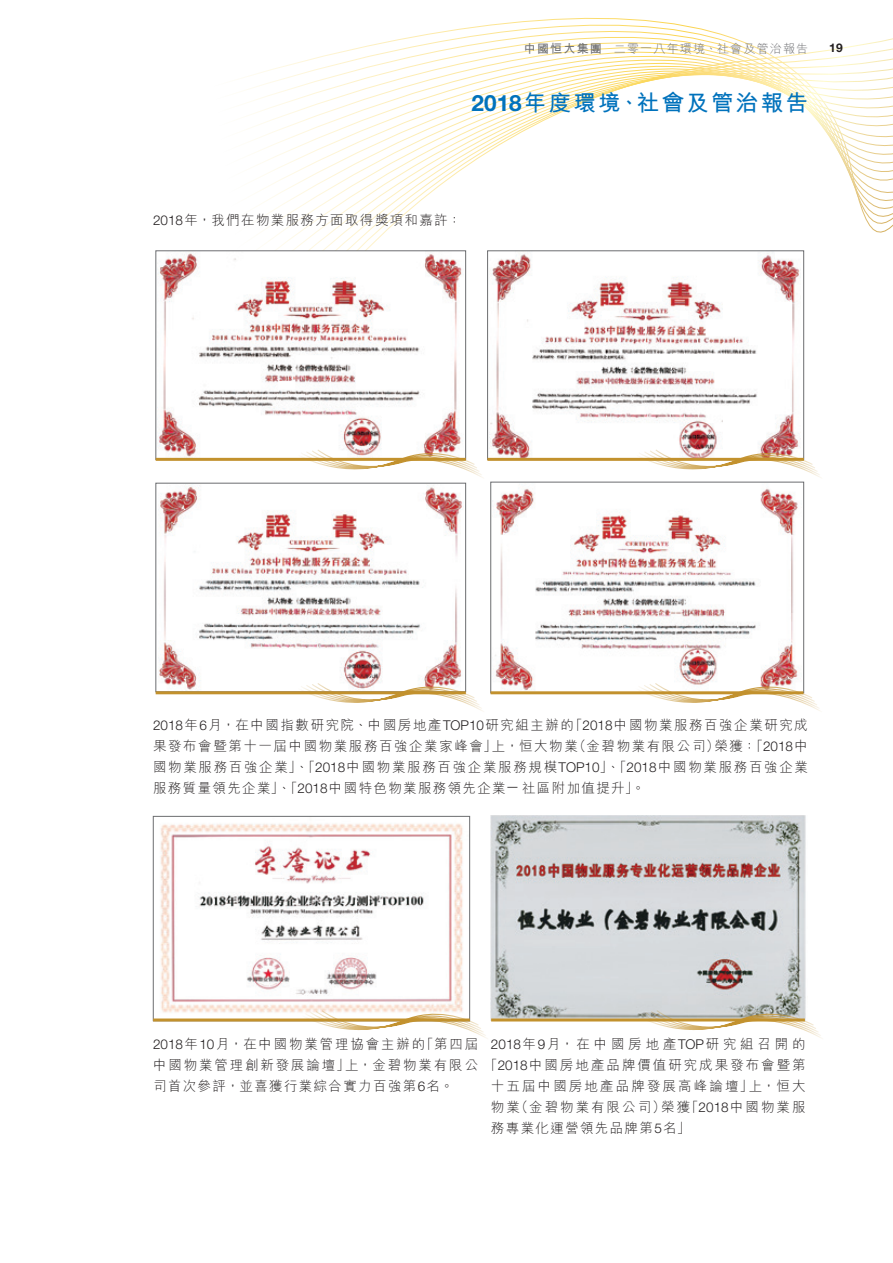
<style>
.page{position:relative;width:893px;height:1263px;background:#fff}
.page>*{position:absolute;margin:0;border:0;box-sizing:border-box;transform-origin:0 0}
.t1{font:700 22.5px "M Hei HK";letter-spacing:.1em;color:#0072bc}
.t2{font:300 13.5px/21px "M Hei HK";letter-spacing:.135em;color:#231f20;text-align:justify}
.t3{font:300 13.5px "M Hei HK";letter-spacing:.1em;color:#231f20}
.t4{font:300 13.5px "M Hei HK";letter-spacing:.28em;color:#231f20}
.t5{font:300 12px "M Hei HK";letter-spacing:.1em;color:#6c6d70}
.t6{font:700 12px "Helvetica Neue LT Std";color:#231f20}
.s1{font-weight:700}
.s2{font-family:"Helvetica Neue LT Std"}
</style>
<div class="page">
<svg style="left:155px;top:17px;width:738px;height:338px"></svg>
<img style="left:160px;top:823px;width:303px;height:190px">
<div style="left:153px;top:816px;width:317px;height:205px;border:1px solid #6c6d70"></div>
<img style="left:491px;top:816px;width:315px;height:202px">
<hr style="left:491px;top:1018px;width:314px;height:3px;background:#c2912d">
<svg style="left:633px;top:1007px;width:188px;height:31px"></svg>
<hr style="left:153px;top:1018px;width:317px;height:3px;background:#c2912d">
<svg style="left:298px;top:1007px;width:188px;height:31px"></svg>
<img style="left:158px;top:253px;width:306px;height:205px">
<img style="left:490px;top:253px;width:312px;height:205px">
<div style="left:487px;top:251px;width:317px;height:209px;border:1px solid #6c6d70"></div>
<img style="left:158px;top:485px;width:305px;height:205px">
<div style="left:156px;top:483px;width:310px;height:209px;border:1px solid #6c6d70"></div>
<img style="left:495px;top:488px;width:304px;height:203px">
<div style="left:491px;top:482px;width:313px;height:211px;border:1px solid #6c6d70"></div>
<hr style="left:491px;top:691px;width:312px;height:3px;background:#c2912d">
<svg style="left:632px;top:680px;width:188px;height:31px"></svg>
<hr style="left:156px;top:691px;width:310px;height:3px;background:#c2912d">
<svg style="left:294px;top:680px;width:188px;height:31px"></svg>
<hr style="left:156px;top:458px;width:310px;height:3px;background:#c2912d">
<svg style="left:294px;top:446px;width:189px;height:32px"></svg>
<hr style="left:487px;top:458px;width:317px;height:3px;background:#c2912d">
<svg style="left:632px;top:446px;width:189px;height:32px"></svg>
<p class="t5" style="left:524px;top:43px;width:286px"><span class="s1">中國恒大集團</span> 二零一八年環境、社會及管治報告</p>
<p class="t6" style="left:829px;top:41px;width:15px">19</p>
<h1 class="t1" style="left:472px;top:87px;width:338px"><span class="s2">2018</span>年度環境、社會及管治報告</h1>
<p class="t3" style="left:153px;top:213px;width:310px"><span class="s2">2018</span>年，我們在物業服務方面取得獎項和嘉許：</p>
<p class="t2" style="left:153px;top:715px;width:656px"><span class="s2">2018</span>年<span class="s2">6</span>月，在中國指數研究院、中國房地產<span class="s2">TOP10</span>研究組主辦的「<span class="s2">2018</span>中國物業服務百強企業研究成果發布會暨第十一屆中國物業服務百強企業家峰會」上，恒大物業（金碧物業有限公司）榮獲：「<span class="s2">2018</span>中國物業服務百強企業」、「<span class="s2">2018</span>中國物業服務百強企業服務規模<span class="s2">TOP10</span>」、「<span class="s2">2018</span>中國物業服務百強企業服務質量領先企業」、「<span class="s2">2018</span>中國特色物業服務領先企業<sup>—</sup>社區附加值提升」。</p>
<p class="t2" style="left:153px;top:1033px;width:654px;text-align:left"><span class="s2">2018</span>年<span class="s2">10</span>月，在中國物業管理協會主辦的「第四屆<br>中國物業管理創新發展論壇」上，金碧物業有限公「<span class="s2">2018</span>中國房地產品牌價值研究成果發布會暨第司首次參評，並喜獲行業綜合實力百強第<span class="s2">6</span>名。</p>
<p class="t4" style="left:491px;top:1037px;width:316px"><span class="s2">2018</span>年<span class="s2">9</span>月，在中國房地產<span class="s2">TOP</span>研究組召開的</p>
<p class="t2" style="left:491px;top:1075px;width:316px">十五屆中國房地產品牌發展高峰論壇」上，恒大物業（金碧物業有限公司）榮獲「<span class="s2">2018</span>中國物業服務專業化運營領先品牌第<span class="s2">5</span>名」</p>
</div>
